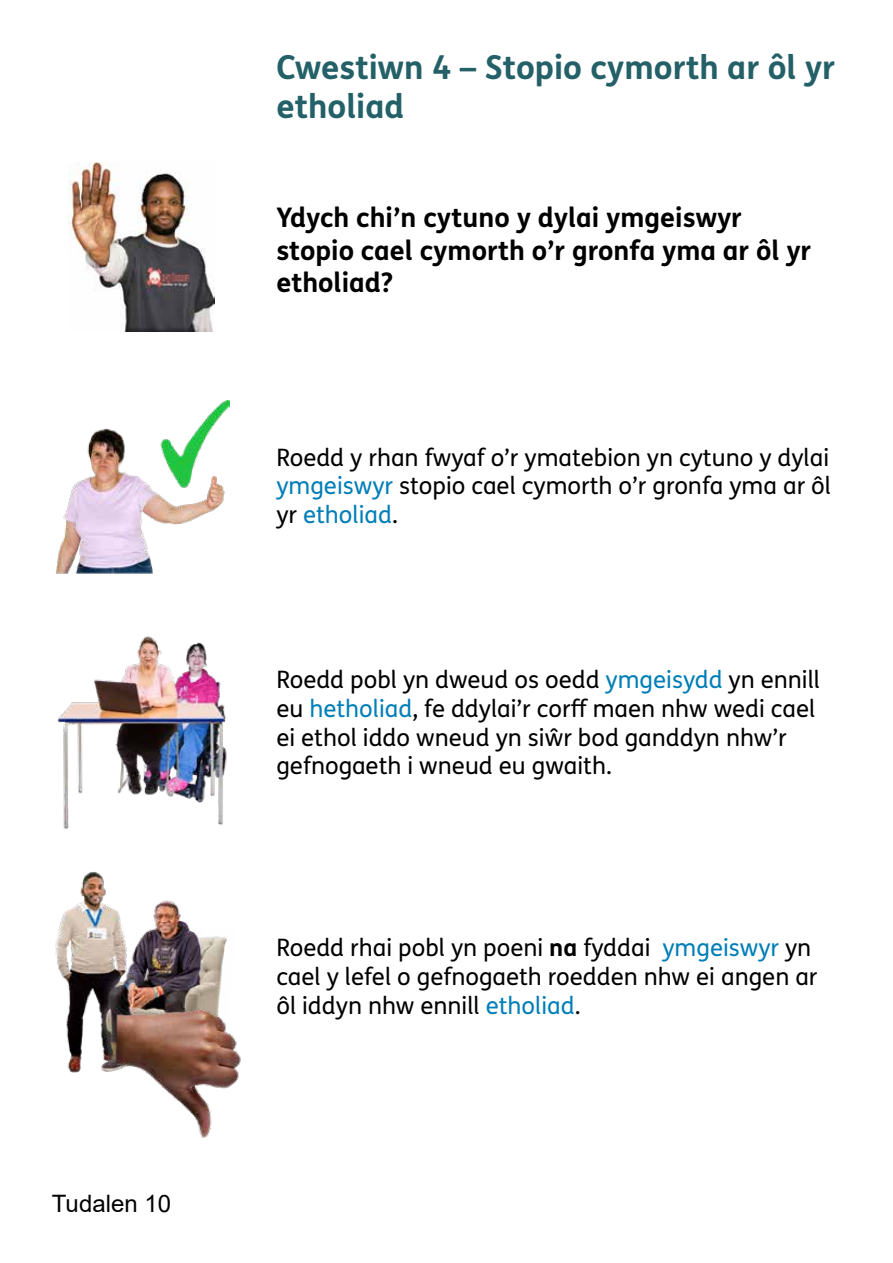
<style>
.page{position:relative;width:893px;height:1263px;background:#fff}
.page>*{position:absolute;margin:0;border:0;box-sizing:border-box;transform-origin:0 0}
.t1{font:700 33px/39.6px "FS Me Pro";color:#236067}
.t2{font:700 27px/32.4px "FS Me Pro";color:#000}
.t3{font:24px/28.8px "FS Me Pro";color:#000}
.t4{font:24px "Arial";color:#000}
.s1{color:#007eb7}
.s2{font-weight:700}
</style>
<div class="page">
<img style="left:55px;top:401px;width:174px;height:173px">
<img style="left:68px;top:162px;width:146px;height:170px">
<img style="left:57px;top:636px;width:170px;height:194px">
<img style="left:55px;top:871px;width:172px;height:202px">
<img style="left:112px;top:1007px;width:129px;height:131px">
<p class="t4" style="left:52px;top:1187px;width:121px">Tudalen 10</p>
<p class="t1" style="left:276px;top:46px;width:560px">Cwestiwn 4 – Stopio cymorth ar ôl yr etholiad</p>
<p class="t2" style="left:276px;top:200px;width:536px">Ydych chi’n cytuno y dylai ymgeiswyr stopio cael cymorth o’r gronfa yma ar ôl yr etholiad?</p>
<p class="t3" style="left:276px;top:442px;width:556px;text-align:justify">Roedd y rhan fwyaf o’r ymatebion yn cytuno y dylai <span class="s1">ymgeiswyr</span> stopio cael cymorth o’r gronfa yma ar ôl yr <span class="s1">etholiad</span>.</p>
<p class="t3" style="left:276px;top:665px;width:545px">Roedd pobl yn dweud os oedd <span class="s1">ymgeisydd</span> yn ennill eu <span class="s1">hetholiad</span>, fe ddylai’r corf maen nhw wedi cael ei ethol iddo wneud yn siŵr bod ganddyn nhw’r gefnogaeth i wneud eu gwaith.</p>
<p class="t3" style="left:276px;top:933px;width:543px">Roedd rhai pobl yn poeni <span class="s2">na</span> fyddai <span class="s1">ymgeiswyr</span> yn cael y lefel o gefnogaeth roedden nhw ei angen ar ôl iddyn nhw ennill <span class="s1">etholiad</span>.</p>
</div>
